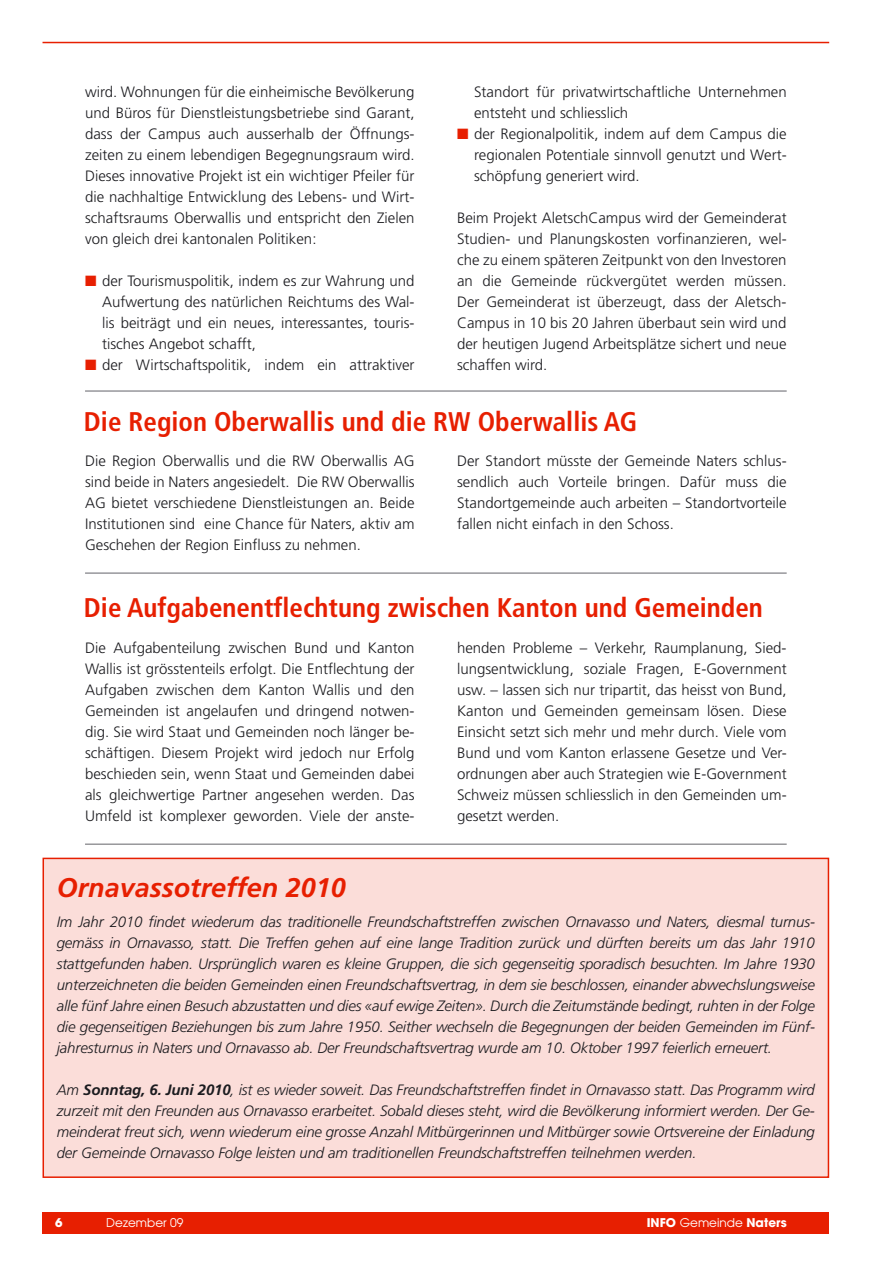
<style>
.page{position:relative;width:893px;height:1263px;background:#fff}
.page>*{position:absolute;margin:0;border:0;box-sizing:border-box;transform-origin:0 0}
.t1{font:700 condensed 27px "Frutiger";color:#e71f01}
.t2{font:italic 700 27px "Frutiger";color:#e71f01}
.t3{font:300 15px/21px "Frutiger";color:#1b1b1f;text-align:justify}
.t4{font:italic 300 15px/21px "Frutiger";letter-spacing:-.01em;color:#1b1b1f;text-align:justify}
.t5{font:700 12px "Avant Garde";color:#fff}
.t6{font:12px "Avant Garde";color:#fff}
.s1{color:#e71f01}
.s2{font-weight:700}
.s3{font-weight:400}
</style>
<div class="page">
<div style="left:43px;top:1212px;width:786px;height:21px;background:#e71f01"></div>
<hr style="left:43px;top:42px;width:786px;height:1px;background:#e71f01">
<hr style="left:85px;top:390px;width:702px;height:2px;background:#97979b">
<hr style="left:85px;top:572px;width:702px;height:2px;background:#97979b">
<hr style="left:85px;top:843px;width:702px;height:2px;background:#97979b">
<div style="left:43px;top:858px;width:785px;height:319px;background:#fbddd9"></div>
<div style="left:43px;top:858px;width:786px;height:320px;border:2px solid #e71f01"></div>
<p class="t3" style="left:85px;top:81px;width:331px">wird. Wohnungen für die einheimische Bevölkerung und Büros für Dienstleistungsbetriebe sind Garant, dass der Campus auch ausserhalb der Öffnungs&shy;zeiten zu einem lebendigen Begegnungsraum wird.<br>Dieses innovative Projekt ist ein wichtiger Pfeiler für die nachhaltige Entwicklung des Lebens- und Wirt&shy;schaftsraums Oberwallis und entspricht den Zielen von gleich drei kantonalen Politiken:</p>
<p class="t3" style="left:102px;top:270px;width:314px;text-indent:-17px"><span class="s1">■</span> der Tourismuspolitik, indem es zur Wahrung und Aufwertung des natürlichen Reichtums des Wal&shy;lis beiträgt und ein neues, interessantes, touris&shy;tisches Angebot schafft,</p>
<p class="t3" style="left:85px;top:354px;width:331px"><span class="s1">■</span> der Wirtschaftspolitik, indem ein attraktiver</p>
<p class="t3" style="left:474px;top:81px;width:314px">Standort für privatwirtschaftliche Unternehmen entsteht und schliesslich</p>
<p class="t3" style="left:474px;top:123px;width:314px;text-indent:-17px"><span class="s1">■</span> der Regionalpolitik, indem auf dem Campus die regionalen Potentiale sinnvoll genutzt und Wert&shy;schöpfung generiert wird.</p>
<p class="t3" style="left:457px;top:207px;width:331px">Beim Projekt AletschCampus wird der Gemeinderat Studien- und Planungskosten vorfinanzieren, wel&shy;che zu einem späteren Zeitpunkt von den Investoren an die Gemeinde rückvergütet werden müssen.<br>Der Gemeinderat ist überzeugt, dass der Aletsch-Campus in 10 bis 20 Jahren überbaut sein wird und der heutigen Jugend Arbeitsplätze sichert und neue schaffen wird.</p>
<h1 class="t1" style="left:84px;top:406px;width:555px">Die Region Oberwallis und die RW Oberwallis AG</h1>
<p class="t3" style="left:85px;top:450px;width:331px">Die Region Oberwallis und die RW Oberwallis AG sind beide in Naters angesiedelt. Die RW Oberwallis AG bietet verschiedene Dienstleistungen an. Beide Institutionen sind eine Chance für Naters, aktiv am Geschehen der Region Einfluss zu nehmen.</p>
<p class="t3" style="left:457px;top:450px;width:331px">Der Standort müsste der Gemeinde Naters schlus&shy;sendlich auch Vorteile bringen. Dafür muss die Standortgemeinde auch arbeiten – Standortvorteile fallen nicht einfach in den Schoss.</p>
<h1 class="t1" style="left:84px;top:591px;width:680px">Die Aufgabenentflechtung zwischen Kanton und Gemeinden</h1>
<p class="t3" style="left:85px;top:637px;width:331px">Die Aufgabenteilung zwischen Bund und Kanton Wallis ist grösstenteils erfolgt. Die Entflechtung der Aufgaben zwischen dem Kanton Wallis und den Gemeinden ist angelaufen und dringend notwen&shy;dig. Sie wird Staat und Gemeinden noch länger be&shy;schäftigen. Diesem Projekt wird jedoch nur Erfolg beschieden sein, wenn Staat und Gemeinden dabei als gleichwertige Partner angesehen werden. Das Umfeld ist komplexer geworden. Viele der anste-</p>
<p class="t3" style="left:457px;top:637px;width:331px">henden Probleme – Verkehr, Raumplanung, Sied&shy;lungsentwicklung, soziale Fragen, E-Government usw. – lassen sich nur tripartit, das heisst von Bund, Kanton und Gemeinden gemeinsam lösen. Diese Einsicht setzt sich mehr und mehr durch. Viele vom Bund und vom Kanton erlassene Gesetze und Ver&shy;ordnungen aber auch Strategien wie E-Government Schweiz müssen schliesslich in den Gemeinden um&shy;gesetzt werden.</p>
<h1 class="t2" style="left:57px;top:872px;width:291px">Ornavassotreffen 2010</h1>
<p class="t4" style="left:57px;top:912px;width:760px">Im Jahr 2010 findet wiederum das traditionelle Freundschaftstreffen zwischen Ornavasso und Naters, diesmal turnus&shy;gemäss in Ornavasso, statt. Die Treffen gehen auf eine lange Tradition zurück und dürften bereits um das Jahr 1910 stattgefunden haben. Ursprünglich waren es kleine Gruppen, die sich gegenseitig sporadisch besuchten. Im Jahre 1930 unterzeichneten die beiden Gemeinden einen Freundschaftsvertrag, in dem sie beschlossen, einander abwechslungsweise alle fünf Jahre einen Besuch abzustatten und dies «auf ewige Zeiten». Durch die Zeitumstände bedingt, ruhten in der Folge die gegenseitigen Beziehungen bis zum Jahre 1950. Seither wechseln die Begegnungen der beiden Gemeinden im Fünf&shy;jahresturnus in Naters und Ornavasso ab. Der Freundschaftsvertrag wurde am 10. Oktober 1997 feierlich erneuert.</p>
<p class="t4" style="left:57px;top:1080px;width:760px">Am <span class="s2">Sonntag, 6. Juni 2010</span>, ist es wieder soweit. Das Freundschaftstreffen findet in Ornavasso statt. Das Programm wird zurzeit mit den Freunden aus Ornavasso erarbeitet. Sobald dieses steht, wird die Bevölkerung informiert werden. Der Ge&shy;meinderat freut sich, wenn wiederum eine grosse Anzahl Mitbürgerinnen und Mitbürger sowie Ortsvereine der Einladung der Gemeinde Ornavasso Folge leisten und am traditionellen Freundschaftstreffen teilnehmen werden.</p>
<p class="t5" style="left:55px;top:1215px;width:9px">6</p>
<p class="t6" style="left:106px;top:1215px;width:79px">Dezember 09</p>
<p class="t5" style="left:647px;top:1215px;width:141px">INFO <span class="s3">Gemeinde</span> Naters</p>
</div>
